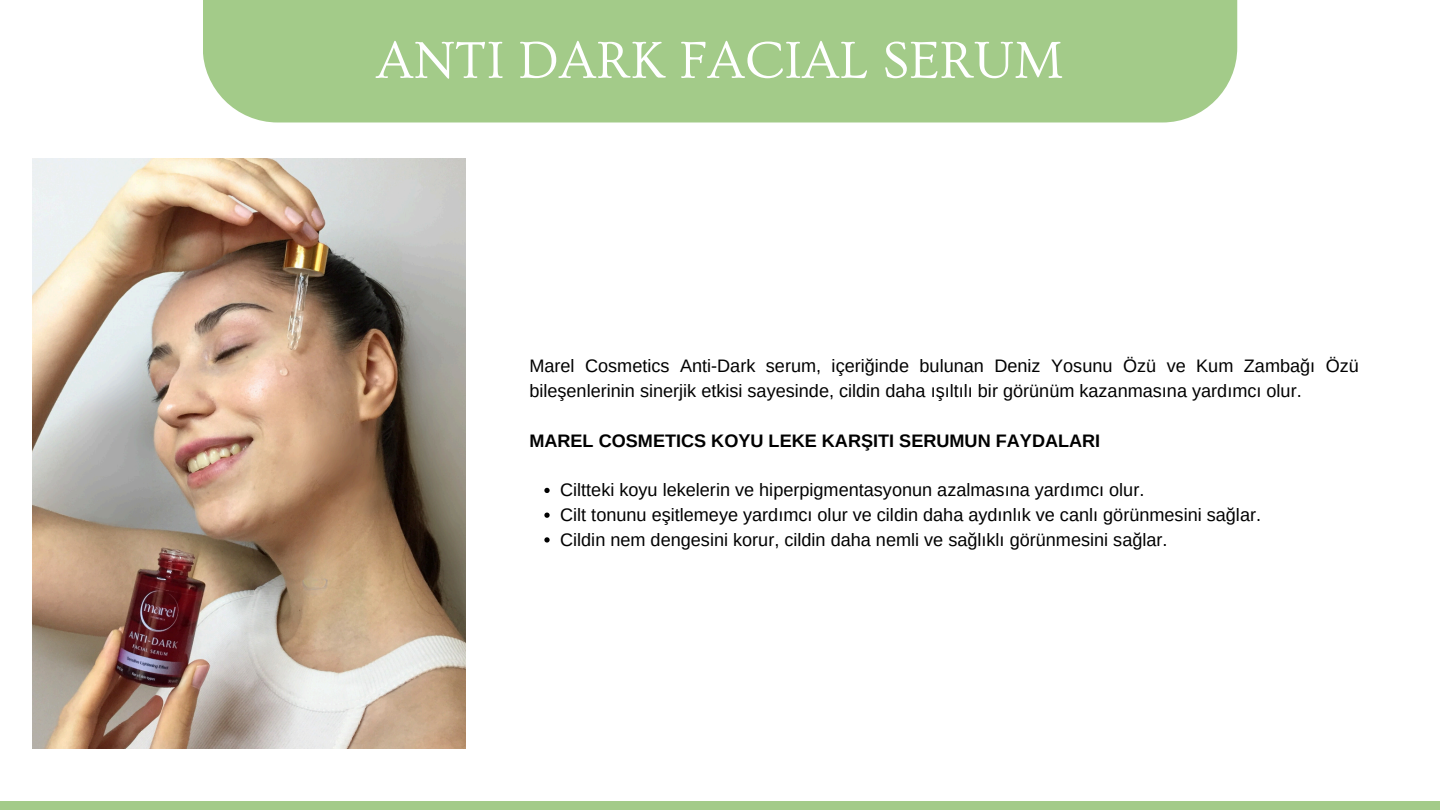
<style>
.page{position:relative;width:1440px;height:810px;background:#fff}
.page>*{position:absolute;margin:0;border:0;box-sizing:border-box;transform-origin:0 0}
.t1{font:54.1px "Ovo";color:#fff}
.t2{font:18.1px/24.8px "Arimo";color:#000}
.t3{font:700 18.1px "Arimo";color:#000}
</style>
<div class="page">
<img style="left:33px;top:158px;width:432px;height:590px">
<svg style="left:544px;top:488px;width:6px;height:5px"></svg>
<svg style="left:544px;top:513px;width:6px;height:5px"></svg>
<svg style="left:544px;top:537px;width:6px;height:6px"></svg>
<div style="left:203px;top:0;width:1034px;height:123px;background:#a3cb89"></div>
<div style="left:0;top:801px;width:1440px;height:9px;background:#a3cb89"></div>
<p class="t1" style="left:376px;top:31px;width:689px">ANTI DARK FACIAL SERUM</p>
<h1 class="t2" style="left:529px;top:354px;width:831px">Marel Cosmetics Anti-Dark serum, içeriğinde bulunan Deniz Yosunu Özü ve Kum Zambağı Özü bileşenlerinin sinerjik etkisi sayesinde, cildin daha ışıltılı bir görünüm kazanmasına yardımcı olur.</h1>
<p class="t3" style="left:529px;top:430px;width:572px">MAREL COSMETICS KOYU LEKE KARŞITI SERUMUN FAYDALARI</p>
<h2 class="t2" style="left:560px;top:477px;width:586px">Ciltteki koyu lekelerin ve hiperpigmentasyonun azalmasına yardımcı olur.</h2>
<p class="t2" style="left:560px;top:502px;width:702px">Cilt tonunu eşitlemeye yardımcı olur ve cildin daha aydınlık ve canlı görünmesini sağlar.</p>
<p class="t2" style="left:560px;top:527px;width:609px">Cildin nem dengesini korur, cildin daha nemli ve sağlıklı görünmesini sağlar.</p>
</div>
